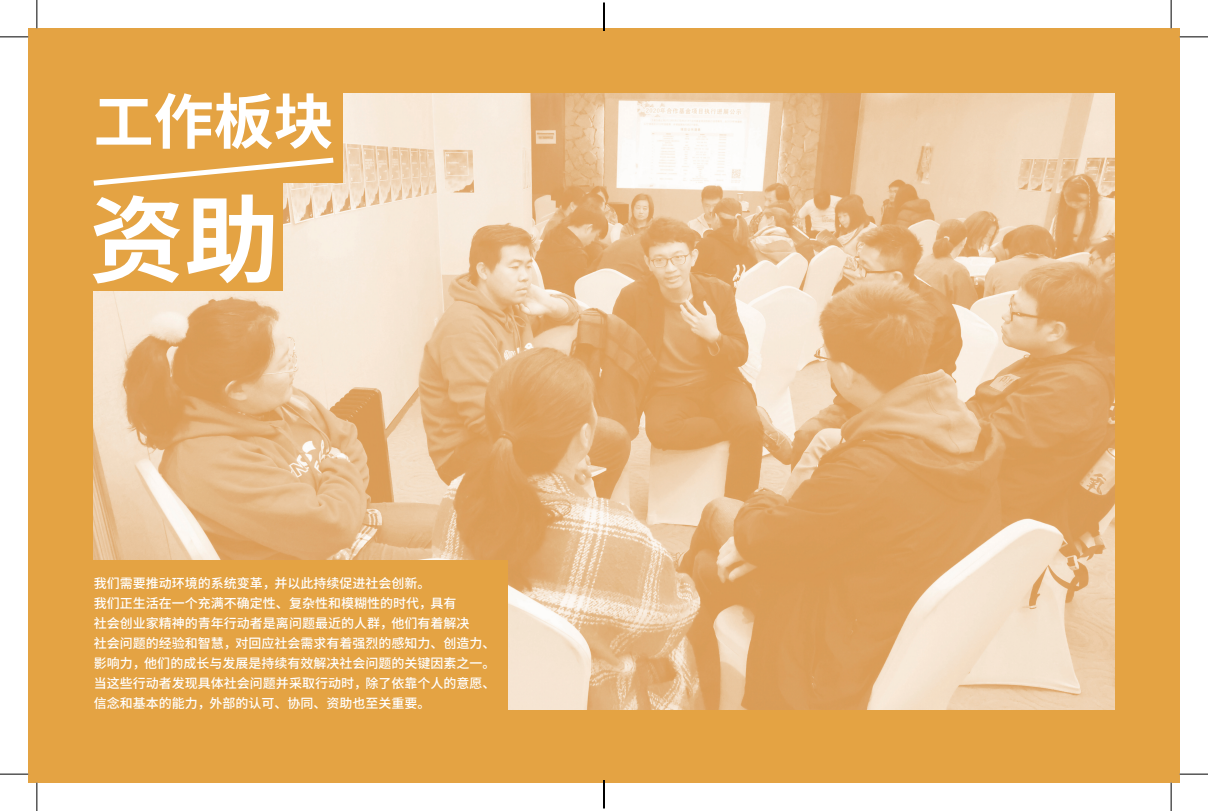
<style>
.page{position:relative;width:1208px;height:811px;background:#fff}
.page>*{position:absolute;margin:0;border:0;box-sizing:border-box;transform-origin:0 0}
.t1{font:700 95px "Noto Sans CJ Ksc";color:#fff}
.t2{font:700 60px "Noto Sans CJ Ksc";color:#fff}
.t3{font:500 13px/20px "Noto Sans CJ Ksc";color:#fff;text-align:justify}
</style>
<div class="page">
<div style="left:28px;top:28px;width:1151px;height:754px;background:#e4a343"></div>
<img style="left:94px;top:94px;width:1020px;height:615px">
<div style="left:93px;top:560px;width:415px;height:168px;background:#e4a343"></div>
<div style="left:81px;top:77px;width:261px;height:106px;background:#e4a343"></div>
<div style="left:81px;top:169px;width:201px;height:122px;background:#e4a343"></div>
<svg style="left:93px;top:157px;width:246px;height:32px"></svg>
<svg style="left:0;top:37px;width:28px;height:1px"></svg>
<svg style="left:1179px;top:37px;width:29px;height:1px"></svg>
<svg style="left:0;top:774px;width:28px;height:1px"></svg>
<svg style="left:1179px;top:774px;width:29px;height:1px"></svg>
<svg style="left:37px;top:0;width:1px;height:28px"></svg>
<svg style="left:37px;top:782px;width:1px;height:29px"></svg>
<svg style="left:1170px;top:0;width:2px;height:28px"></svg>
<svg style="left:1170px;top:782px;width:2px;height:29px"></svg>
<svg style="left:603px;top:3px;width:2px;height:28px"></svg>
<svg style="left:603px;top:780px;width:2px;height:28px"></svg>
<p class="t2" style="left:94px;top:88px;width:241px">工作板块</p>
<p class="t1" style="left:89px;top:187px;width:191px">资助</p>
<p class="t3" style="left:94px;top:573px;width:338px">我们需要推动环境的系统变革，并以此持续促进社会创新。</p>
<p class="t3" style="left:94px;top:593px;width:364px">我们正生活在一个充满不确定性、复杂性和模糊性的时代，具有</p>
<p class="t3" style="left:94px;top:613px;width:377px">社会创业家精神的青年行动者是离问题最近的人群，他们有着解决</p>
<p class="t3" style="left:94px;top:633px;width:403px">社会问题的经验和智慧，对回应社会需求有着强烈的感知力、创造力、</p>
<p class="t3" style="left:94px;top:653px;width:403px">影响力，他们的成长与发展是持续有效解决社会问题的关键因素之一。当这些行动者发现具体社会问题并采取行动时，除了依靠个人的意愿、信念和基本的能力，外部的认可、协同、资助也至关重要。</p>
</div>
